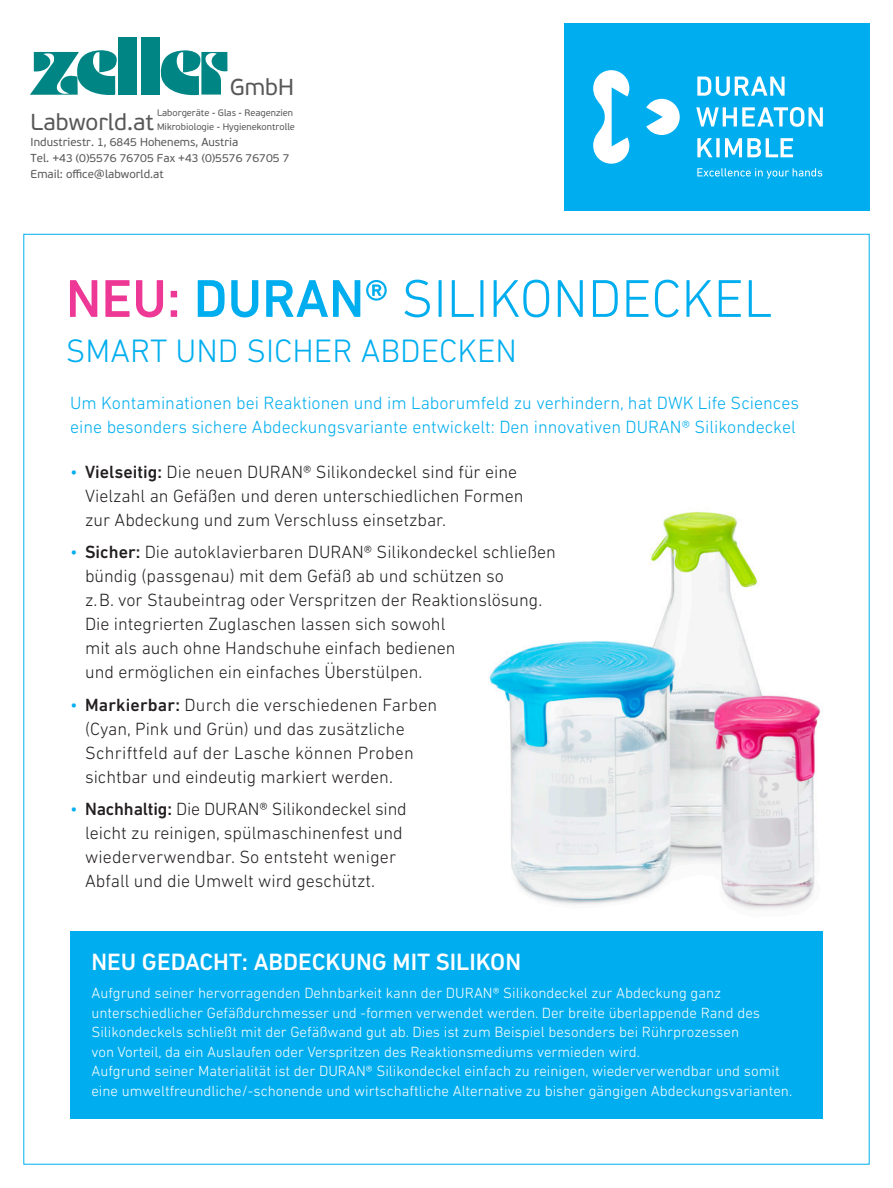
<style>
.page{position:relative;width:893px;height:1188px;background:#fff}
.page>*{position:absolute;margin:0;border:0;box-sizing:border-box;transform-origin:0 0}
.t1{font:300 54px "DIN Next LT Pro";color:#00aeef}
.t2{font:300 33px "DIN Next LT Pro";color:#00aeef}
.t3{font:500 24px "DIN Next LT Pro";color:#fff}
.t4{font:23.1px "PF Beau Sans Pro";color:#585858}
.t5{font:300 18px/24px "DIN Next LT Pro";color:#231f20}
.t6{font:300 18px/24px "DIN Next LT Pro";color:#00aeef}
.t7{font:300 15px/19.5px "DIN Next LT Pro";color:#fff}
.t8{font:11.55px/16px "PF Beau Sans Pro";color:#585858}
.t9{font:9.45px "PF Beau Sans Pro";color:#585858}
.s1{font-weight:500;color:#ed3896}
.s2{font-weight:500}
.s3{color:#00aeef}
</style>
<div class="page">
<img style="left:489px;top:512px;width:334px;height:398px">
<div style="left:564px;top:23px;width:306px;height:187px;background:#00aeef"></div>
<svg style="left:593px;top:70px;width:87px;height:94px"></svg>
<svg style="left:697px;top:77px;width:87px;height:19px"></svg>
<svg style="left:697px;top:138px;width:15px;height:19px"></svg>
<svg style="left:716px;top:138px;width:4px;height:19px"></svg>
<svg style="left:725px;top:138px;width:68px;height:19px"></svg>
<svg style="left:696px;top:107px;width:127px;height:20px"></svg>
<svg style="left:697px;top:168px;width:125px;height:11px"></svg>
<div style="left:70px;top:931px;width:753px;height:187px;background:#00aeef"></div>
<div style="left:141px;top:37px;width:19px;height:58px;background:#008585"></div>
<div style="left:119px;top:37px;width:18px;height:58px;background:#008585"></div>
<svg style="left:161px;top:50px;width:66px;height:45px"></svg>
<svg style="left:30px;top:50px;width:87px;height:45px"></svg>
<p class="t4" style="left:230px;top:74px;width:66px">GmbH</p>
<p class="t9" style="left:157px;top:108px;width:138px">Laborgeräte - Glas - Reagenzien</p>
<p class="t4" style="left:31px;top:109px;width:125px">Labworld.at</p>
<p class="t9" style="left:157px;top:121px;width:139px">Mikrobiologie - Hygienekontrolle</p>
<p class="t8" style="left:31px;top:134px;width:260px">Industriestr. 1, 6845 Hohenems, Austria<br>Tel. +43 (0)5576 76705 Fax +43 (0)5576 76705 7<br>Email: office@labworld.at</p>
<h1 class="t1" style="left:66px;top:268px;width:708px"><span class="s1">NEU:</span> <span class="s2">DURAN®</span> SILIKONDECKEL</h1>
<h2 class="t2" style="left:66px;top:331px;width:453px">SMART UND SICHER ABDECKEN</h2>
<p class="t6" style="left:70px;top:391px;width:730px">Um Kontaminationen bei Reaktionen und im Laborumfeld zu verhindern, hat DWK Life Sciences eine besonders sichere Abdeckungsvariante entwickelt: Den innovativen DURAN® Silikondeckel</p>
<p class="t5" style="left:85px;top:460px;width:440px;text-indent:-15px"><span class="s3">•</span> <span class="s2">Vielseitig:</span> Die neuen DURAN® Silikondeckel sind für eine<br>Vielzahl an Gefäßen und deren unterschiedlichen Formen zur Abdeckung und zum Verschluss einsetzbar.</p>
<p class="t5" style="left:85px;top:540px;width:472px;text-indent:-15px"><span class="s3">•</span> <span class="s2">Sicher:</span> Die autoklavierbaren DURAN® Silikondeckel schließen bündig (passgenau) mit dem Gefäß ab und schützen so<br>z.B. vor Staubeintrag oder Verspritzen der Reaktionslösung.<br>Die integrierten Zuglaschen lassen sich sowohl<br>mit als auch ohne Handschuhe einfach bedienen<br>und ermöglichen ein einfaches Überstülpen.</p>
<p class="t5" style="left:85px;top:693px;width:354px;text-indent:-15px"><span class="s3">•</span> <span class="s2">Markierbar:</span> Durch die verschiedenen Farben (Cyan, Pink und Grün) und das zusätzliche Schriftfeld auf der Lasche können Proben sichtbar und eindeutig markiert werden.</p>
<p class="t5" style="left:85px;top:797px;width:323px;text-indent:-15px"><span class="s3">•</span> <span class="s2">Nachhaltig:</span> Die DURAN® Silikondeckel sind leicht zu reinigen, spülmaschinenfest und wiederverwendbar. So entsteht weniger Abfall und die Umwelt wird geschützt.</p>
<h3 class="t3" style="left:91px;top:948px;width:431px">NEU GEDACHT: ABDECKUNG MIT SILIKON</h3>
<p class="t7" style="left:91px;top:983px;width:702px">Aufgrund seiner hervorragenden Dehnbarkeit kann der DURAN® Silikondeckel zur Abdeckung ganz unterschiedlicher Gefäßdurchmesser und -formen verwendet werden. Der breite überlappende Rand des Silikondeckels schließt mit der Gefäßwand gut ab. Dies ist zum Beispiel besonders bei Rührprozessen<br>von Vorteil, da ein Auslaufen oder Verspritzen des Reaktionsmediums vermieden wird.<br>Aufgrund seiner Materialität ist der DURAN® Silikondeckel einfach zu reinigen, wiederverwendbar und somit eine umweltfreundliche/-schonende und wirtschaftliche Alternative zu bisher gängigen Abdeckungsvarianten.</p>
</div>
